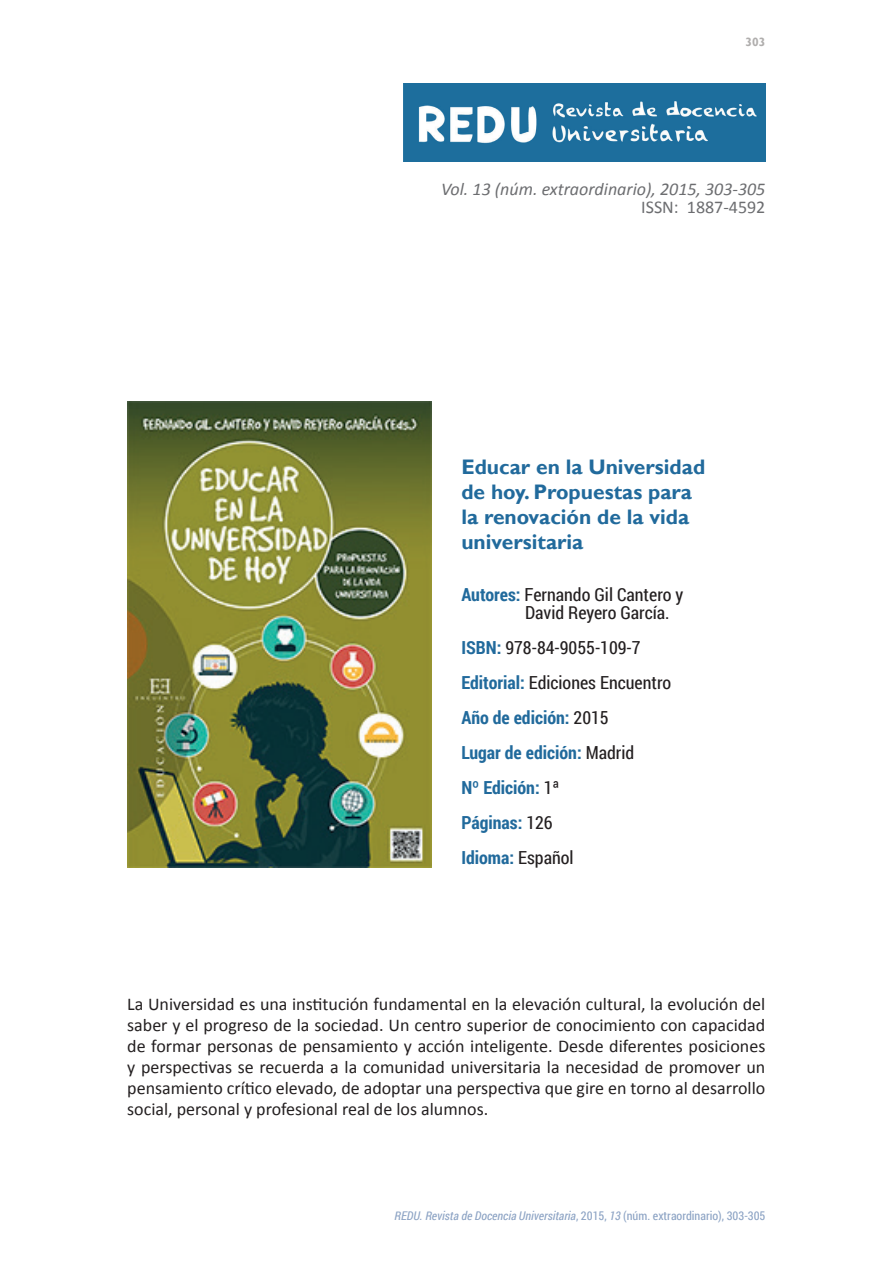
<style>
.page{position:relative;width:893px;height:1263px;background:#fff}
.page>*{position:absolute;margin:0;border:0;box-sizing:border-box;transform-origin:0 0}
.t1{font:700 21px/25.2px "Gill Sans";color:#216a9c}
.t2{font:18px/21px "Calibri";color:#231f20;text-align:justify}
.t3{font:700 18px/35px "Roboto Condensed";color:#216a9c}
.t4{font:18px/18px "Roboto Condensed";color:#231f20}
.t5{font:italic 18px "Calibri";color:#6c6d70}
.t6{font:18px "Calibri";color:#6c6d70}
.t7{font:italic 12px "Roboto Condensed";color:#8ca3c4}
.t8{font:700 12px "Gill Sans";color:#b0aead}
.s1{font-weight:700;color:#216a9c}
.s2{font-weight:400;color:#231f20}
.s3{font-style:normal}
</style>
<div class="page">
<img style="left:404px;top:84px;width:361px;height:78px">
<img style="left:128px;top:402px;width:304px;height:465px">
<p class="t8" style="left:745px;top:34px;width:21px">303</p>
<p class="t5" style="left:441px;top:176px;width:326px">Vol. 13 (núm. extraordinario), 2015, 303-305</p>
<p class="t6" style="left:641px;top:195px;width:126px">ISSN: 1887-4592</p>
<p class="t1" style="left:461px;top:454px;width:245px">Educar en la Universidad de hoy. Propuestas para la renovación de la vida universitaria</p>
<p class="t4" style="left:525px;top:585px;width:160px;text-indent:-64px"><span class="s1">Autores:</span> Fernando Gil Cantero y<br>David Reyero García.</p>
<p class="t3" style="left:461px;top:630px;width:211px">ISBN: <span class="s2">978-84-9055-109-7<br></span>Editorial: <span class="s2">Ediciones Encuentro<br></span>Año de edición: <span class="s2">2015<br></span>Lugar de edición: <span class="s2">Madrid<br></span>Nº Edición: <span class="s2">1ª<br></span>Páginas: <span class="s2">126<br></span>Idioma: <span class="s2">Español</span></p>
<p class="t2" style="left:127px;top:993px;width:640px">La Universidad es una institución fundamental en la elevación cultural, la evolución del saber y el progreso de la sociedad. Un centro superior de conocimiento con capacidad de formar personas de pensamiento y acción inteligente. Desde diferentes posiciones y perspectivas se recuerda a la comunidad universitaria la necesidad de promover un pensamiento crítico elevado, de adoptar una perspectiva que gire en torno al desarrollo social, personal y profesional real de los alumnos.</p>
<p class="t7" style="left:395px;top:1207px;width:372px">REDU. Revista de Docencia Universitaria<span class="s3">, 2015,</span> 13 <span class="s3">(núm. extraordinario), 303-305</span></p>
</div>
